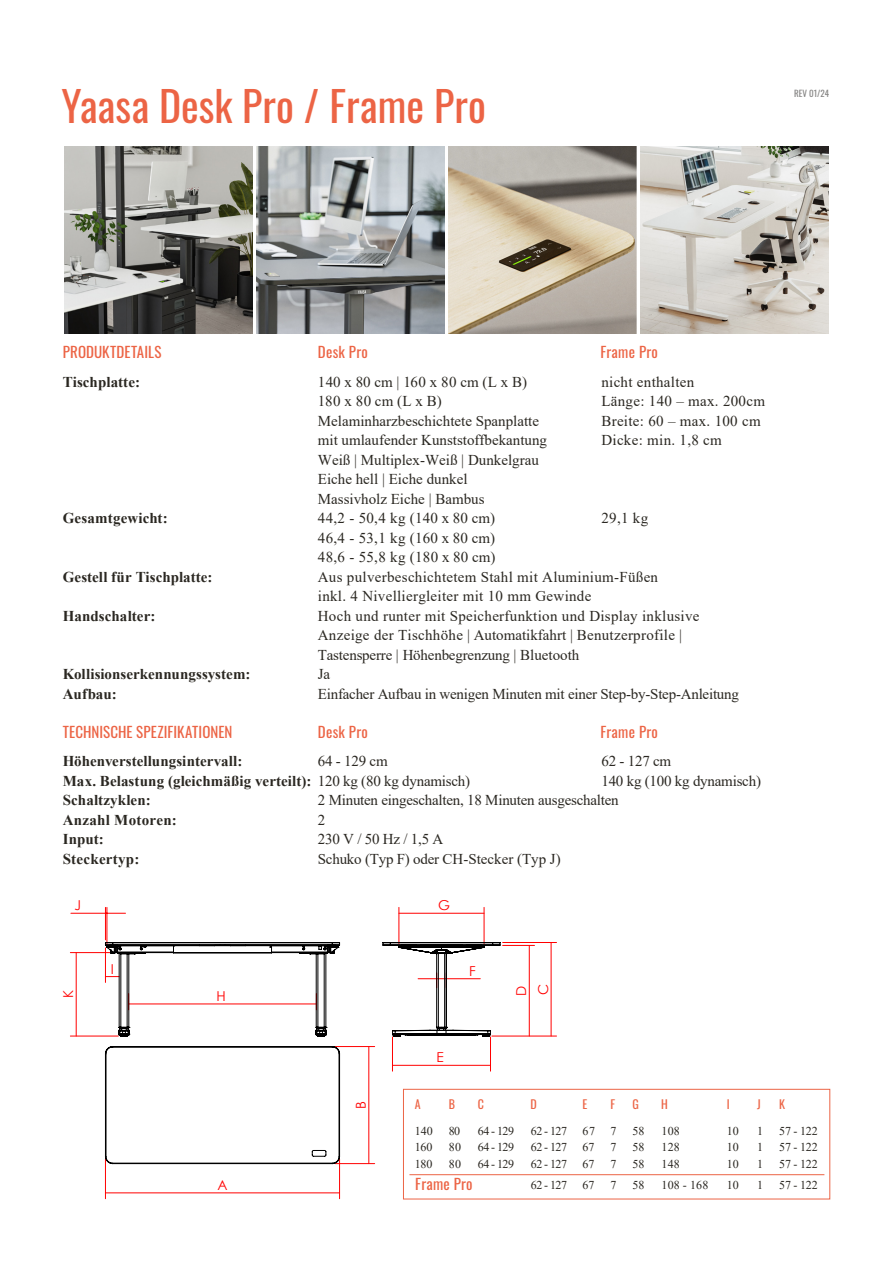
<style>
.page{position:relative;width:893px;height:1263px;background:#fff}
.page>*{position:absolute;margin:0;border:0;box-sizing:border-box;transform-origin:0 0}
.t1{font:42px "Oswald";letter-spacing:.005em;color:#ec6445}
.t2{font:15px/19.5px "Times New Roman";letter-spacing:.02em;color:#2a2721}
.t3{font:15px/19.5px "Times New Roman";color:#2a2721}
.t4{font:700 15px/19.5px "Times New Roman";letter-spacing:.005em;color:#2a2721}
.t5{font:15px "Oswald";letter-spacing:.015em;color:#ec6445}
.t6{font:13.65px "Century Gothic";color:#f00}
.t7{font:12px/16.5px "Times New Roman";letter-spacing:-.02em;color:#2a2721;text-align:justify}
.t8{font:12px "Oswald";color:#ec6445}
.t9{font:9px "Oswald";color:#858483}
.s1{font-weight:400}
</style>
<div class="page">
<div style="left:403px;top:1089px;width:427px;height:110px;border:1px solid #ec6445"></div>
<hr style="left:409px;top:1174px;width:415px;height:1px;background:#ec6445">
<hr style="left:392px;top:1065px;width:98px;height:1px;background:#f00">
<hr style="left:392px;top:1037px;width:1px;height:34px;background:#f00">
<hr style="left:490px;top:1037px;width:1px;height:34px;background:#f00">
<hr style="left:105px;top:1192px;width:235px;height:1px;background:#f00">
<hr style="left:105px;top:1159px;width:1px;height:40px;background:#f00">
<hr style="left:339px;top:1159px;width:1px;height:40px;background:#f00">
<hr style="left:105px;top:907px;width:1px;height:33px;background:#f00">
<hr style="left:107px;top:907px;width:1px;height:37px;background:#f00">
<hr style="left:71px;top:913px;width:34px;height:1px;background:#f00">
<svg style="left:106px;top:913px;width:20px;height:1px"></svg>
<hr style="left:529px;top:945px;width:1px;height:91px;background:#f00">
<hr style="left:503px;top:942px;width:53px;height:1px;background:#f00">
<hr style="left:492px;top:1036px;width:65px;height:1px;background:#f00">
<hr style="left:368px;top:1046px;width:1px;height:117px;background:#f00">
<hr style="left:335px;top:1046px;width:40px;height:1px;background:#f00">
<hr style="left:335px;top:1163px;width:40px;height:1px;background:#f00">
<hr style="left:76px;top:952px;width:1px;height:84px;background:#f00">
<hr style="left:70px;top:952px;width:45px;height:1px;background:#f00">
<hr style="left:70px;top:1036px;width:48px;height:1px;background:#f00">
<hr style="left:399px;top:913px;width:85px;height:1px;background:#f00">
<hr style="left:484px;top:907px;width:1px;height:37px;background:#f00">
<hr style="left:399px;top:907px;width:1px;height:37px;background:#f00">
<svg style="left:105px;top:942px;width:235px;height:95px"></svg>
<svg style="left:105px;top:1046px;width:235px;height:118px"></svg>
<svg style="left:382px;top:942px;width:119px;height:95px"></svg>
<hr style="left:551px;top:942px;width:1px;height:94px;background:#f00">
<hr style="left:503px;top:945px;width:31px;height:1px;background:#f00">
<img style="left:65px;top:146px;width:187px;height:188px">
<img style="left:257px;top:146px;width:187px;height:188px">
<img style="left:449px;top:146px;width:187px;height:188px">
<img style="left:641px;top:146px;width:187px;height:188px">
<h1 class="t1" style="left:62px;top:69px;width:426px">Yaasa Desk Pro / Frame Pro</h1>
<p class="t9" style="left:794px;top:85px;width:37px">REV 01/24</p>
<p class="t5" style="left:63px;top:339px;width:100px">PRODUKTDETAILS</p>
<p class="t4" style="left:63px;top:372px;width:79px">Tischplatte:</p>
<p class="t3" style="left:318px;top:372px;width:211px">140 x 80 cm | 160 x 80 cm (L x B)</p>
<p class="t5" style="left:318px;top:339px;width:51px">Desk Pro</p>
<p class="t5" style="left:600px;top:339px;width:59px">Frame Pro</p>
<p class="t2" style="left:601px;top:372px;width:165px">nicht enthalten<br>Länge: 140 – max. 200cm<br>Breite: 60 – max. 100 cm<br>Dicke: min. 1,8 cm</p>
<p class="t3" style="left:318px;top:391px;width:125px">180 x 80 cm (L x B)</p>
<p class="t3" style="left:318px;top:411px;width:223px">Melaminharzbeschichtete Spanplatte</p>
<p class="t3" style="left:318px;top:450px;width:222px">Weiß | Multiplex-Weiß | Dunkelgrau</p>
<p class="t3" style="left:318px;top:489px;width:179px">Massivholz Eiche | Bambus<br>44,2 - 50,4 kg (140 x 80 cm)<br>46,4 - 53,1 kg (160 x 80 cm)</p>
<p class="t2" style="left:318px;top:567px;width:423px">Aus pulverbeschichtetem Stahl mit Aluminium-Füßen<br>inkl. 4 Nivelliergleiter mit 10 mm Gewinde<br>Hoch und runter mit Speicherfunktion und Display inklusive Anzeige der Tischhöhe | Automatikfahrt | Benutzerprofile | Tastensperre | Höhenbegrenzung | Bluetooth<br>Ja<br>Einfacher Aufbau in wenigen Minuten mit einer Step-by-Step-Anleitung</p>
<p class="t3" style="left:318px;top:430px;width:231px">mit umlaufender Kunststoffbekantung</p>
<p class="t3" style="left:318px;top:469px;width:151px">Eiche hell | Eiche dunkel</p>
<p class="t3" style="left:601px;top:508px;width:48px">29,1 kg</p>
<p class="t4" style="left:63px;top:508px;width:106px">Gesamtgewicht:</p>
<p class="t2" style="left:318px;top:547px;width:179px">48,6 - 55,8 kg (180 x 80 cm)</p>
<p class="t4" style="left:63px;top:567px;width:151px">Gestell für Tischplatte:</p>
<p class="t4" style="left:63px;top:606px;width:94px">Handschalter:</p>
<p class="t4" style="left:63px;top:664px;width:189px">Kollisionserkennungssystem:<br>Aufbau:</p>
<p class="t5" style="left:63px;top:718px;width:171px">TECHNISCHE SPEZIFIKATIONEN</p>
<p class="t4" style="left:63px;top:751px;width:409px">Höhenverstellungsintervall:<br>Max. Belastung (gleichmäßig verteilt): <span class="s1">120 kg (80 kg dynamisch)<br></span>Schaltzyklen:<br>Anzahl Motoren:</p>
<p class="t5" style="left:318px;top:718px;width:51px">Desk Pro</p>
<p class="t5" style="left:600px;top:718px;width:59px">Frame Pro</p>
<p class="t3" style="left:601px;top:751px;width:161px">62 - 127 cm<br>140 kg (100 kg dynamisch)</p>
<p class="t3" style="left:318px;top:751px;width:71px">64 - 129 cm</p>
<p class="t3" style="left:318px;top:790px;width:302px">2 Minuten eingeschalten, 18 Minuten ausgeschalten<br>2</p>
<p class="t4" style="left:63px;top:829px;width:78px">Input:<br>Steckertyp:</p>
<p class="t3" style="left:318px;top:829px;width:244px">230 V / 50 Hz / 1,5 A<br>Schuko (Typ F) oder CH-Stecker (Typ J)</p>
<p class="t6" style="left:75px;top:896px;width:8px">J</p>
<p class="t6" style="left:59px;top:997px;width:10px;rotate:-90deg">K</p>
<p class="t6" style="left:111px;top:959px;width:5px">I</p>
<p class="t6" style="left:217px;top:986px;width:11px">H</p>
<p class="t6" style="left:438px;top:896px;width:13px">G</p>
<p class="t6" style="left:469px;top:961px;width:8px">F</p>
<p class="t6" style="left:436px;top:1048px;width:9px">E</p>
<p class="t6" style="left:512px;top:996px;width:12px;rotate:-90deg">D</p>
<p class="t6" style="left:533px;top:995px;width:13px;rotate:-90deg">C</p>
<p class="t6" style="left:217px;top:1175px;width:12px">A</p>
<p class="t6" style="left:351px;top:1109px;width:9px;rotate:-90deg">B</p>
<p class="t8" style="left:415px;top:1094px;width:7px">A</p>
<p class="t8" style="left:449px;top:1094px;width:8px">B</p>
<p class="t8" style="left:478px;top:1094px;width:8px">C</p>
<p class="t8" style="left:583px;top:1094px;width:6px">E</p>
<p class="t8" style="left:611px;top:1094px;width:6px">F</p>
<p class="t8" style="left:632px;top:1094px;width:8px">G</p>
<p class="t8" style="left:661px;top:1094px;width:8px">H</p>
<p class="t8" style="left:727px;top:1094px;width:4px">I</p>
<p class="t8" style="left:757px;top:1094px;width:5px">J</p>
<p class="t8" style="left:779px;top:1094px;width:7px">K</p>
<p class="t7" style="left:415px;top:1122px;width:20px">140<br>160<br>180</p>
<p class="t7" style="left:449px;top:1122px;width:14px">80<br>80<br>80</p>
<p class="t7" style="left:583px;top:1122px;width:14px">67<br>67<br>67</p>
<p class="t7" style="left:611px;top:1122px;width:7px">7<br>7<br>7</p>
<p class="t7" style="left:632px;top:1122px;width:14px">58<br>58<br>58</p>
<p class="t7" style="left:727px;top:1122px;width:14px">10<br>10<br>10</p>
<p class="t7" style="left:757px;top:1122px;width:7px">1<br>1<br>1</p>
<p class="t7" style="left:779px;top:1122px;width:40px">57 - 122<br>57 - 122<br>57 - 122</p>
<p class="t8" style="left:530px;top:1094px;width:8px">D</p>
<p class="t7" style="left:531px;top:1122px;width:38px">62 - 127<br>62 - 127<br>62 - 127</p>
<p class="t7" style="left:478px;top:1122px;width:38px">64 - 129<br>64 - 129<br>64 - 129</p>
<p class="t7" style="left:662px;top:1122px;width:20px">108<br>128<br>148</p>
<p class="t5" style="left:415px;top:1171px;width:59px">Frame Pro</p>
<p class="t7" style="left:531px;top:1176px;width:38px">62 - 127</p>
<p class="t7" style="left:583px;top:1176px;width:13px">67</p>
<p class="t7" style="left:611px;top:1176px;width:7px">7</p>
<p class="t7" style="left:632px;top:1176px;width:14px">58</p>
<p class="t7" style="left:662px;top:1176px;width:48px">108 - 168</p>
<p class="t7" style="left:727px;top:1176px;width:14px">10</p>
<p class="t7" style="left:757px;top:1176px;width:7px">1</p>
<p class="t7" style="left:779px;top:1176px;width:40px">57 - 122</p>
</div>
